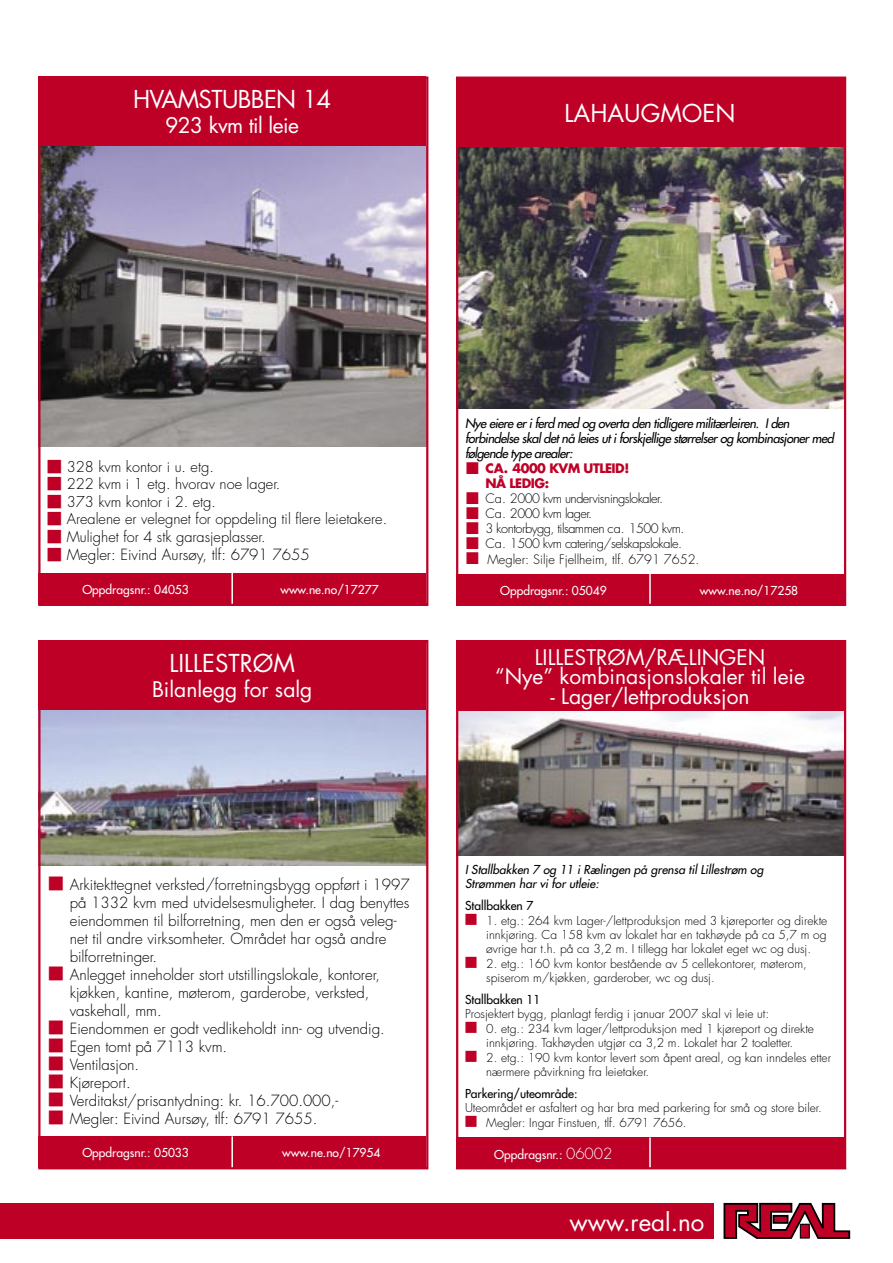
<style>
.page{position:relative;width:893px;height:1263px;background:#fff}
.page>*{position:absolute;margin:0;border:0;box-sizing:border-box;transform-origin:0 0}
.t1{font:24.15px "Futura";color:#fff}
.t2{font:24px "Futura";color:#fff}
.t3{font:24px "Futura";letter-spacing:-.025em;color:#fff}
.t4{font:21px "Futura";color:#fff}
.t5{font:21px "Futura";letter-spacing:-.025em;color:#fff}
.t6{font:300 15px/18px "Futura";color:#000}
.t7{font:300 14.55px "Futura";color:#000}
.t8{font:italic 12.75px/15px "Futura";letter-spacing:-.04em;color:#000}
.t9{font:300 12.75px "Futura";letter-spacing:-.04em;color:#000}
.t10{font:300 12.75px "Futura";color:#000}
.t11{font:700 12.75px "Futura";letter-spacing:-.04em;color:#be0027}
.t12{font:300 12px/14.4px "Futura";color:#000}
.t13{font:12px "Futura";color:#fff}
.t14{font:italic 12px/14.4px "Futura";color:#000}
.t15{font:12px "Futura";color:#000}
.s1{font-weight:300;font-size:15px}
</style>
<div class="page">
<div style="left:0;top:1203px;width:716px;height:36px;background:#be0027"></div>
<div style="left:714px;top:1198px;width:136px;height:41px;background:#fff"></div>
<svg style="left:723px;top:1202px;width:127px;height:37px"></svg>
<div style="left:456px;top:78px;width:388px;height:70px;background:#be0027"></div>
<img style="left:459px;top:148px;width:384px;height:260px">
<div style="left:456px;top:574px;width:388px;height:32px;background:#be0027"></div>
<hr style="left:649px;top:574px;width:2px;height:32px;background:#fff">
<div style="left:38px;top:640px;width:388px;height:70px;background:#be0027"></div>
<img style="left:41px;top:710px;width:384px;height:156px">
<div style="left:38px;top:1136px;width:388px;height:32px;background:#be0027"></div>
<hr style="left:231px;top:1136px;width:2px;height:32px;background:#fff">
<div style="left:38px;top:77px;width:388px;height:70px;background:#be0027"></div>
<img style="left:41px;top:147px;width:384px;height:300px">
<div style="left:38px;top:573px;width:388px;height:32px;background:#be0027"></div>
<hr style="left:231px;top:573px;width:2px;height:32px;background:#fff">
<div style="left:38px;top:77px;width:390px;height:529px;border:2px solid #be0027"></div>
<div style="left:456px;top:77px;width:390px;height:529px;border:2px solid #be0027"></div>
<div style="left:38px;top:640px;width:390px;height:529px;border:2px solid #be0027"></div>
<div style="left:456px;top:641px;width:388px;height:70px;background:#be0027"></div>
<img style="left:459px;top:711px;width:384px;height:144px">
<div style="left:456px;top:1137px;width:388px;height:32px;background:#be0027"></div>
<hr style="left:649px;top:1137px;width:2px;height:32px;background:#fff">
<div style="left:456px;top:640px;width:390px;height:529px;border:2px solid #be0027"></div>
<p class="t3" style="left:133px;top:84px;width:200px">HVAMSTUBBEN 14</p>
<p class="t5" style="left:165px;top:112px;width:135px">923 kvm til leie</p>
<p class="t2" style="left:565px;top:98px;width:172px">LAHAUGMOEN</p>
<p class="t7" style="left:67px;top:458px;width:149px">328 kvm kontor i u. etg.</p>
<p class="t7" style="left:67px;top:475px;width:215px">222 kvm i 1 etg. hvorav noe lager.</p>
<p class="t7" style="left:67px;top:493px;width:151px">373 kvm kontor i 2. etg.</p>
<p class="t7" style="left:67px;top:510px;width:322px">Arealene er velegnet for oppdeling til flere leietakere.</p>
<p class="t7" style="left:67px;top:528px;width:200px">Mulighet for 4 stk garasjeplasser.</p>
<p class="t6" style="left:67px;top:546px;width:244px">Megler: Eivind Aursøy, tlf: 6791 7655</p>
<p class="t13" style="left:82px;top:582px;width:108px">Oppdragsnr.: 04053</p>
<p class="t13" style="left:280px;top:582px;width:100px">www.ne.no/17277</p>
<p class="t2" style="left:169px;top:647px;width:127px">LILLESTRØM</p>
<p class="t4" style="left:152px;top:676px;width:162px">Bilanlegg for salg</p>
<p class="t8" style="left:465px;top:416px;width:370px">Nye eiere er i ferd med og overta den tidligere militærleiren. I den forbindelse skal det nå leies ut i forskjellige størrelser og kombinasjoner med følgende type arealer:</p>
<p class="t11" style="left:485px;top:460px;width:145px">CA. 4000 KVM UTLEID!</p>
<p class="t11" style="left:485px;top:475px;width:65px">NÅ LEDIG:</p>
<p class="t9" style="left:485px;top:491px;width:179px">Ca. 2000 kvm undervisningslokaler.</p>
<p class="t9" style="left:485px;top:506px;width:108px">Ca. 2000 kvm lager.</p>
<p class="t9" style="left:485px;top:521px;width:200px">3 kontorbygg, tilsammen ca. 1500 kvm.</p>
<p class="t9" style="left:485px;top:536px;width:198px">Ca. 1500 kvm catering/selskapslokale.</p>
<p class="t10" style="left:487px;top:551px;width:213px">Megler: Silje Fjellheim, tlf. 6791 7652.</p>
<p class="t13" style="left:500px;top:583px;width:108px">Oppdragsnr.: 05049</p>
<p class="t13" style="left:700px;top:583px;width:100px">www.ne.no/17258</p>
<p class="t4" style="left:535px;top:644px;width:232px">LILLESTRØM/RÆLINGEN</p>
<p class="t4" style="left:495px;top:663px;width:311px">“Nye” kombinasjonslokaler til leie</p>
<p class="t4" style="left:550px;top:683px;width:201px">- Lager/lettproduksjon</p>
<p class="t6" style="left:70px;top:876px;width:341px">Arkitekttegnet verksted/forretningsbygg oppført i 1997 på 1332 kvm med utvidelsesmuligheter. I dag benyttes eiendommen til bilforretning, men den er også veleg&shy;net til andre virksomheter. Området har også andre bilforretninger.</p>
<p class="t6" style="left:70px;top:966px;width:312px">Anlegget inneholder stort utstillingslokale, kontorer, kjøkken, kantine, møterom, garderobe, verksted, vaskehall, mm.</p>
<p class="t6" style="left:70px;top:1020px;width:317px">Eiendommen er godt vedlikeholdt inn- og utvendig.</p>
<p class="t6" style="left:70px;top:1038px;width:159px">Egen tomt på 7113 kvm.</p>
<p class="t6" style="left:70px;top:1056px;width:71px">Ventilasjon.</p>
<p class="t6" style="left:70px;top:1074px;width:62px">Kjøreport.</p>
<p class="t6" style="left:70px;top:1092px;width:270px">Verditakst/prisantydning: kr. 16.700.000,-</p>
<p class="t6" style="left:70px;top:1110px;width:249px">Megler: Eivind Aursøy, tlf: 6791 7655.</p>
<p class="t13" style="left:82px;top:1145px;width:108px">Oppdragsnr.: 05033</p>
<p class="t13" style="left:282px;top:1145px;width:100px">www.ne.no/17954</p>
<p class="t14" style="left:465px;top:862px;width:300px">I Stallbakken 7 og 11 i Rælingen på grensa til Lillestrøm og<br>Strømmen har vi for utleie:</p>
<p class="t15" style="left:465px;top:898px;width:70px">Stallbakken 7</p>
<p class="t12" style="left:486px;top:913px;width:342px;text-align:justify">1. etg.: 264 kvm Lager-/lettproduksjon med 3 kjøreporter og direkte innkjøring. Ca 158 kvm av lokalet har en takhøyde på ca 5,7 m og øvrige har t.h. på ca 3,2 m. I tillegg har lokalet eget wc og dusj.</p>
<p class="t12" style="left:486px;top:956px;width:322px">2. etg.: 160 kvm kontor bestående av 5 cellekontorer, møterom, spiserom m/kjøkken, garderober, wc og dusj.</p>
<p class="t15" style="left:465px;top:992px;width:77px">Stallbakken 11</p>
<p class="t12" style="left:465px;top:1007px;width:306px">Prosjektert bygg, planlagt ferdig i januar 2007 skal vi leie ut:</p>
<p class="t12" style="left:486px;top:1021px;width:329px">0. etg.: 234 kvm lager/lettproduksjon med 1 kjøreport og direkte innkjøring. Takhøyden utgjør ca 3,2 m. Lokalet har 2 toaletter.</p>
<p class="t12" style="left:486px;top:1050px;width:346px">2. etg.: 190 kvm kontor levert som åpent areal, og kan inndeles etter nærmere påvirkning fra leietaker.</p>
<p class="t15" style="left:465px;top:1086px;width:114px">Parkering/uteområde:</p>
<p class="t12" style="left:465px;top:1101px;width:358px">Uteområdet er asfaltert og har bra med parkering for små og store biler.</p>
<p class="t12" style="left:486px;top:1115px;width:202px">Megler: Ingar Finstuen, tlf. 6791 7656.</p>
<p class="t13" style="left:494px;top:1147px;width:120px">Oppdragsnr.: <span class="s1">06002</span></p>
<h1 class="t1" style="left:570px;top:1207px;width:136px">www.real.no</h1>
</div>
